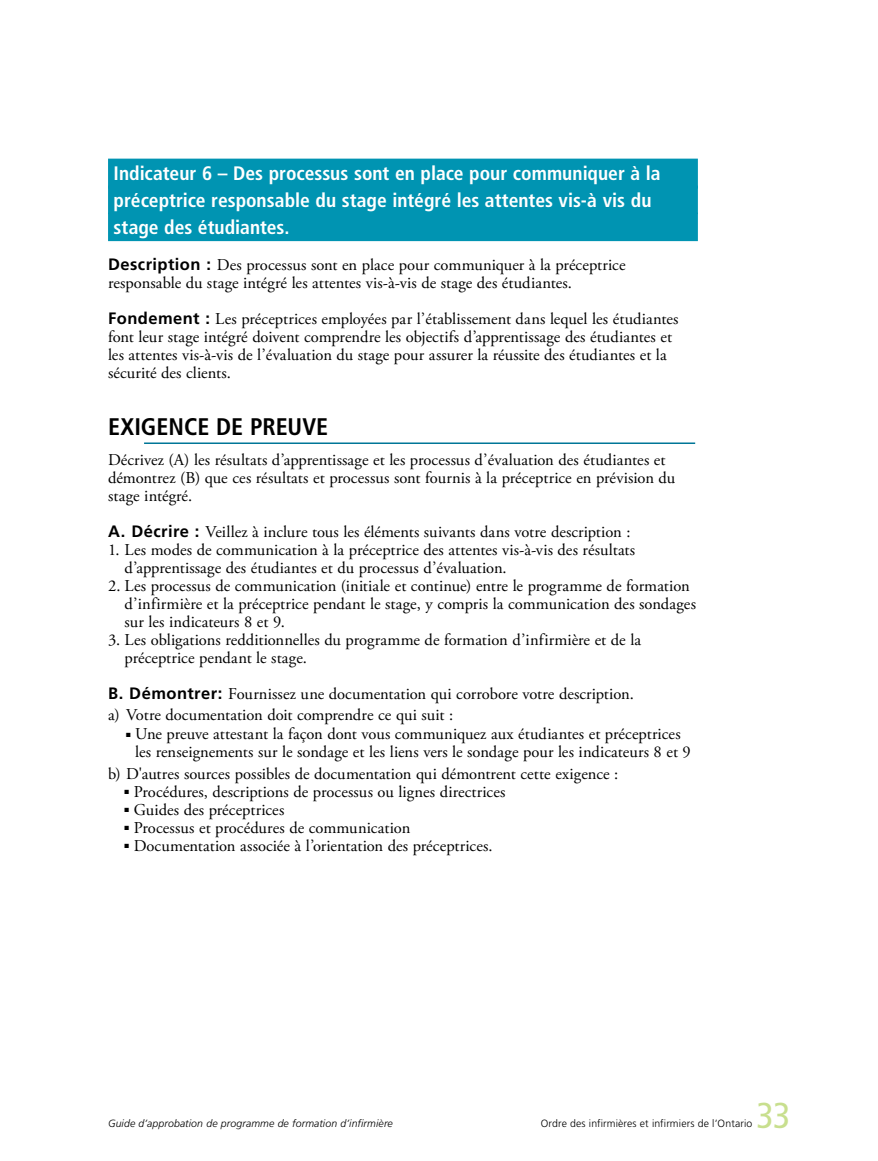
<style>
.page{position:relative;width:878px;height:1161px;background:#fff}
.page>*{position:absolute;margin:0;border:0;box-sizing:border-box;transform-origin:0 0}
.t1{font:condensed 36px "Frutiger LT Std";color:#c8df8e}
.t2{font:700 condensed 24px "Frutiger LT Std";color:#000}
.t3{font:700 condensed 19.5px/27px "Frutiger LT Std";color:#fff}
.t4{font:16.5px/18px "Adobe Garamond Pro";letter-spacing:.005em;color:#000}
.t5{font:italic 300 10.5px "Frutiger LT Std";letter-spacing:.01em;color:#000}
.t6{font:300 10.5px "Frutiger LT Std";letter-spacing:.01em;color:#000}
.s1{font-family:"Frutiger LT Std";font-weight:700}
</style>
<div class="page">
<hr style="left:144px;top:442px;width:551px;height:2px;background:#007697">
<div style="left:108px;top:159px;width:590px;height:30px;background:#0094b2"></div>
<div style="left:108px;top:186px;width:590px;height:28px;background:#0094b2"></div>
<div style="left:108px;top:213px;width:590px;height:28px;background:#0094b2"></div>
<h3 class="t3" style="left:114px;top:159px;width:548px">Indicateur 6 – Des processus sont en place pour communiquer à la préceptrice responsable du stage intégré les attentes vis-à vis du stage des étudiantes.</h3>
<p class="t4" style="left:108px;top:256px;width:519px"><span class="s1">Description :</span> Des processus sont en place pour communiquer à la préceptrice responsable du stage intégré les attentes vis-à-vis de stage des étudiantes.</p>
<p class="t4" style="left:108px;top:310px;width:572px"><span class="s1">Fondement :</span> Les préceptrices employées par l’établissement dans lequel les étudiantes font leur stage intégré doivent comprendre les objectifs d’apprentissage des étudiantes et les attentes vis-à-vis de l’évaluation du stage pour assurer la réussite des étudiantes et la sécurité des clients.</p>
<h4 class="t2" style="left:108px;top:412px;width:222px">EXIGENCE DE PREUVE</h4>
<p class="t4" style="left:108px;top:451px;width:568px">Décrivez (A) les résultats d’apprentissage et les processus d’évaluation des étudiantes et démontrez (B) que ces résultats et processus sont fournis à la préceptrice en prévision du stage intégré.</p>
<p class="t4" style="left:108px;top:523px;width:524px"><span class="s1">A. Décrire :</span> Veillez à inclure tous les éléments suivants dans votre description :</p>
<p class="t4" style="left:124px;top:541px;width:512px;text-indent:-16px">1. Les modes de communication à la préceptrice des attentes vis-à-vis des résultats d’apprentissage des étudiantes et du processus d’évaluation.</p>
<p class="t4" style="left:124px;top:577px;width:573px;text-indent:-16px">2. Les processus de communication (initiale et continue) entre le programme de formation d’infirmière et la préceptrice pendant le stage, y compris la communication des sondages sur les indicateurs 8 et 9.</p>
<p class="t4" style="left:124px;top:631px;width:518px;text-indent:-16px">3. Les obligations redditionnelles du programme de formation d’infirmière et de la préceptrice pendant le stage.</p>
<p class="t4" style="left:108px;top:685px;width:527px"><span class="s1">B. Démontrer:</span> Fournissez une documentation qui corrobore votre description.</p>
<p class="t4" style="left:108px;top:706px;width:346px">a) Votre documentation doit comprendre ce qui suit :</p>
<p class="t4" style="left:135px;top:726px;width:557px;text-indent:-9px">■ Une preuve attestant la façon dont vous communiquez aux étudiantes et préceptrices les renseignements sur le sondage et les liens vers le sondage pour les indicateurs 8 et 9</p>
<p class="t4" style="left:108px;top:765px;width:512px">b) D'autres sources possibles de documentation qui démontrent cette exigence :</p>
<p class="t4" style="left:124px;top:783px;width:382px">■ Procédures, descriptions de processus ou lignes directrices</p>
<p class="t4" style="left:124px;top:801px;width:161px">■ Guides des préceptrices</p>
<p class="t4" style="left:124px;top:819px;width:287px">■ Processus et procédures de communication</p>
<p class="t4" style="left:124px;top:837px;width:369px">■ Documentation associée à l’orientation des préceptrices.</p>
<h1 class="t1" style="left:756px;top:1094px;width:35px">33</h1>
<p class="t5" style="left:108px;top:1118px;width:286px">Guide d’approbation de programme de formation d’infirmière</p>
<p class="t6" style="left:541px;top:1118px;width:213px">Ordre des infirmières et infirmiers de l’Ontario</p>
</div>
